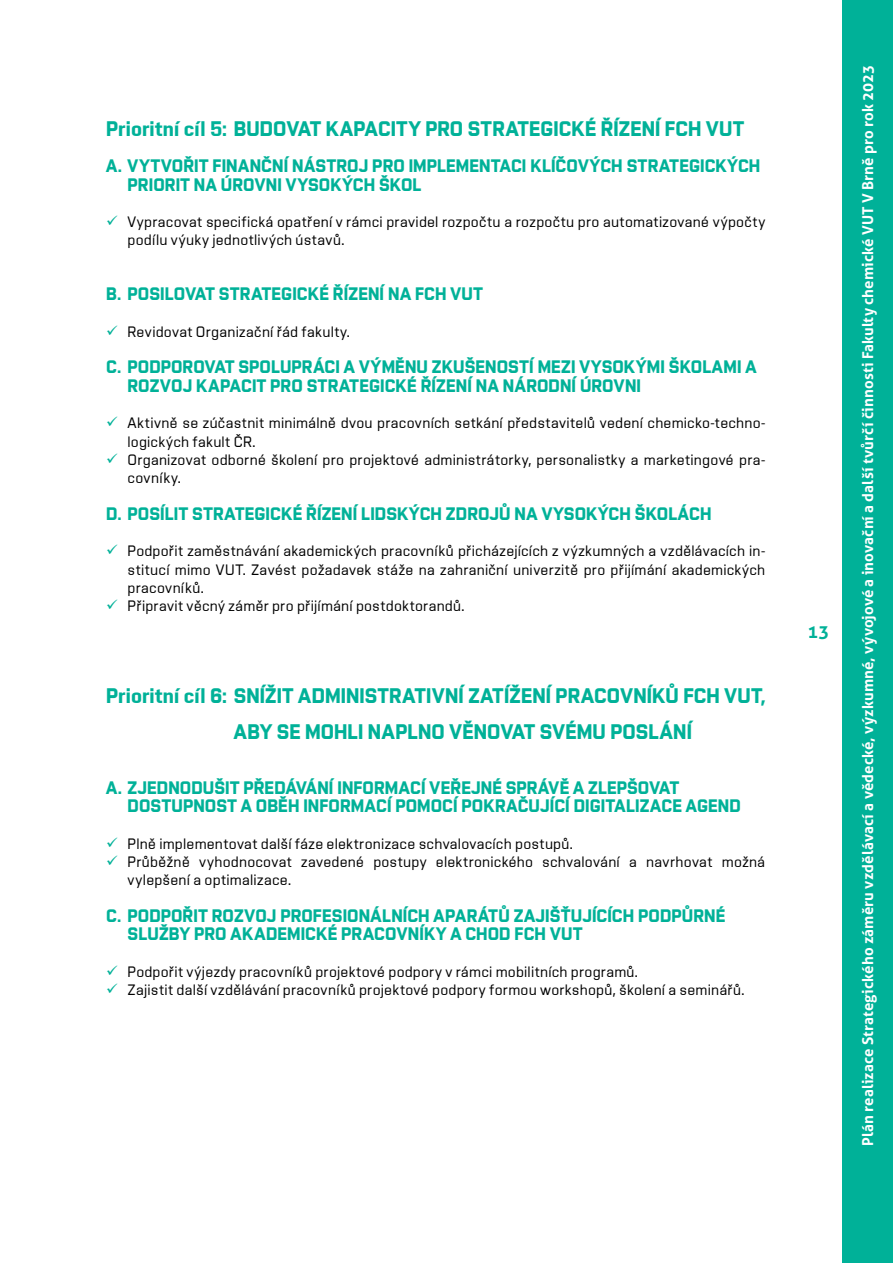
<style>
.page{position:relative;width:893px;height:1263px;background:#fff}
.page>*{position:absolute;margin:0;border:0;box-sizing:border-box;transform-origin:0 0}
.heading_1{font:700 21px/36.6px "Vafle VUT";letter-spacing:.01em;color:#00b198}
.heading_2{font:700 18px/18.3px "Vafle VUT";letter-spacing:.01em;color:#00b198}
.t1{font:700 18px "Aller";color:#00b198}
.t2{font:15px/18.3px "Vafle Light VUT";letter-spacing:.015em;color:#000}
.t3{font:700 15px "Aller";letter-spacing:.01em;color:#fff}
</style>
<div class="page">
<div style="left:842px;top:0;width:51px;height:1263px;background:#00b198"></div>
<p class="heading_1" style="left:106px;top:110px;width:639px">Prioritní cíl 5: BUDOVAT KAPACITY PRO STRATEGICKÉ ŘÍZENÍ FCH VUT</p>
<p class="heading_2" style="left:128px;top:156px;width:634px;text-indent:-21px">A. VYTVOŘIT FINANČNÍ NÁSTROJ PRO IMPLEMENTACI KLÍČOVÝCH STRATEGICKÝCH<br>PRIORIT NA ÚROVNI VYSOKÝCH ŠKOL</p>
<p class="t2" style="left:128px;top:212px;width:639px">Vypracovat specifická opatření v rámci pravidel rozpočtu a rozpočtu pro automatizované výpočty podílu výuky jednotlivých ústavů.</p>
<p class="heading_2" style="left:106px;top:284px;width:378px">B. POSILOVAT STRATEGICKÉ ŘÍZENÍ NA FCH VUT</p>
<p class="t2" style="left:128px;top:322px;width:224px">Revidovat Organizační řád fakulty.</p>
<p class="heading_2" style="left:128px;top:358px;width:631px;text-indent:-21px">C. PODPOROVAT SPOLUPRÁCI A VÝMĚNU ZKUŠENOSTÍ MEZI VYSOKÝMI ŠKOLAMI A<br>ROZVOJ KAPACIT PRO STRATEGICKÉ ŘÍZENÍ NA NÁRODNÍ ÚROVNI</p>
<p class="t2" style="left:128px;top:414px;width:639px">Aktivně se zúčastnit minimálně dvou pracovních setkání představitelů vedení chemicko-techno&shy;logických fakult ČR.</p>
<p class="t2" style="left:128px;top:450px;width:639px">Organizovat odborné školení pro projektové administrátorky, personalistky a marketingové pra&shy;covníky.</p>
<p class="heading_2" style="left:106px;top:504px;width:607px">D. POSÍLIT STRATEGICKÉ ŘÍZENÍ LIDSKÝCH ZDROJŮ NA VYSOKÝCH ŠKOLÁCH</p>
<p class="t2" style="left:128px;top:542px;width:639px;text-align:justify">Podpořit zaměstnávání akademických pracovníků přicházejících z výzkumných a vzdělávacích in&shy;stitucí mimo VUT. Zavést požadavek stáže na zahraniční univerzitě pro přijímání akademických pracovníků.</p>
<p class="t2" style="left:128px;top:596px;width:338px">Připravit věcný záměr pro přijímání postdoktorandů.</p>
<p class="heading_1" style="left:234px;top:676px;width:533px;text-indent:-128px">Prioritní cíl 6: SNÍŽIT ADMINISTRATIVNÍ ZATÍŽENÍ PRACOVNÍKŮ FCH VUT,<br>ABY SE MOHLI NAPLNO VĚNOVAT SVÉMU POSLÁNÍ</p>
<p class="heading_2" style="left:128px;top:778px;width:615px;text-indent:-21px">A. ZJEDNODUŠIT PŘEDÁVÁNÍ INFORMACÍ VEŘEJNÉ SPRÁVĚ A ZLEPŠOVAT<br>DOSTUPNOST A OBĚH INFORMACÍ POMOCÍ POKRAČUJÍCÍ DIGITALIZACE AGEND</p>
<p class="t2" style="left:128px;top:834px;width:447px">Plně implementovat další fáze elektronizace schvalovacích postupů.</p>
<p class="t2" style="left:128px;top:852px;width:639px">Průběžně vyhodnocovat zavedené postupy elektronického schvalování a navrhovat možná vylepšení a optimalizace.</p>
<p class="heading_2" style="left:128px;top:906px;width:599px;text-indent:-21px">C. PODPOŘIT ROZVOJ PROFESIONÁLNÍCH APARÁTŮ ZAJIŠŤUJÍCÍCH PODPŮRNÉ<br>SLUŽBY PRO AKADEMICKÉ PRACOVNÍKY A CHOD FCH VUT</p>
<p class="t2" style="left:128px;top:962px;width:512px">Podpořit výjezdy pracovníků projektové podpory v rámci mobilitních programů.</p>
<p class="t2" style="left:128px;top:980px;width:618px">Zajistit další vzdělávání pracovníků projektové podpory formou workshopů, školení a seminářů.</p>
<p class="t1" style="left:808px;top:621px;width:23px">13</p>
<p class="t3" style="left:858px;top:1146px;width:1082px;rotate:-90deg">Plán realizace Strategického záměru vzdělávací a vědecké, výzkumné, vývojové a inovační a další tvůrčí činnosti Fakulty chemické VUT V Brně pro rok 2023</p>
</div>
